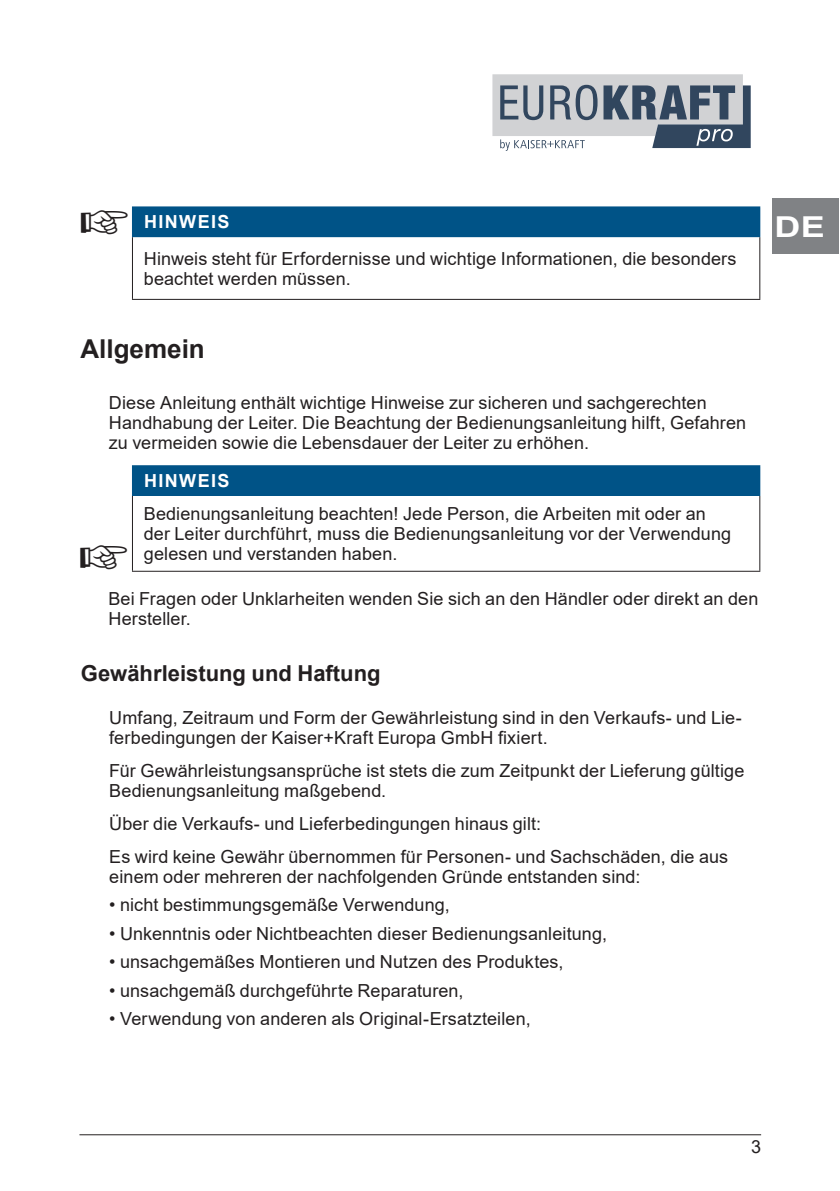
<style>
.page{position:relative;width:840px;height:1191px;background:#fff}
.page>*{position:absolute;margin:0;border:0;box-sizing:border-box;transform-origin:0 0}
.t1{font:700 28.8px "Arial";color:#fff;scale:1.25 1}
.Ü1{font:700 26px "Arial";color:#231f20}
.Ü2{font:700 22px "Arial";color:#231f20}
.Inhalt{font:18px/20px "Arial";letter-spacing:.005em;color:#231f20}
.Inhalt_Tabelle{font:18px/20px "Arial";letter-spacing:.005em;color:#231f20}
.t2{font:700 18px "Arial";letter-spacing:.075em;color:#fff}
</style>
<div class="page">
<svg style="left:492px;top:74px;width:258px;height:77px;background:#a3aab3"></svg>
<hr style="left:79px;top:1134px;width:681px;height:1px;background:#231f20">
<div style="left:771px;top:198px;width:67px;height:56px;background:#808285"></div>
<div style="left:132px;top:207px;width:627px;height:30px;background:#005387"></div>
<hr style="left:132px;top:237px;width:1px;height:62px;background:#231f20">
<hr style="left:758px;top:237px;width:1px;height:62px;background:#231f20">
<hr style="left:132px;top:299px;width:627px;height:1px;background:#231f20">
<hr style="left:132px;top:206px;width:627px;height:1px;background:#005387">
<div style="left:132px;top:466px;width:627px;height:29px;background:#005387"></div>
<hr style="left:132px;top:496px;width:1px;height:75px;background:#231f20">
<hr style="left:758px;top:496px;width:1px;height:75px;background:#231f20">
<hr style="left:132px;top:571px;width:627px;height:1px;background:#231f20">
<hr style="left:132px;top:465px;width:627px;height:1px;background:#005387">
<hr style="left:132px;top:495px;width:627px;height:1px;background:#005387">
<p class="t2" style="left:144px;top:209px;width:87px">HINWEIS</p>
<h1 class="t1" style="left:774px;top:206px;width:42px">DE</h1>
<p class="Inhalt_Tabelle" style="left:144px;top:248px;width:594px">Hinweis steht für Erfordernisse und wichtige Informationen, die besonders beachtet werden müssen.</p>
<p class="Ü1" style="left:80px;top:330px;width:126px">Allgemein</p>
<p class="Inhalt" style="left:109px;top:392px;width:638px">Diese Anleitung enthält wichtige Hinweise zur sicheren und sachgerechten<br>Handhabung der Leiter. Die Beachtung der Bedienungsanleitung hilft, Gefahren zu vermeiden sowie die Lebensdauer der Leiter zu erhöhen.</p>
<p class="t2" style="left:144px;top:468px;width:87px">HINWEIS</p>
<p class="Inhalt_Tabelle" style="left:144px;top:503px;width:588px">Bedienungsanleitung beachten! Jede Person, die Arbeiten mit oder an der Leiter durchführt, muss die Bedienungsanleitung vor der Verwendung gelesen und verstanden haben.</p>
<p class="Inhalt" style="left:108px;top:588px;width:651px">Bei Fragen oder Unklarheiten wenden Sie sich an den Händler oder direkt an den<br>Hersteller.</p>
<p class="Ü2" style="left:81px;top:658px;width:301px">Gewährleistung und Haftung</p>
<p class="Inhalt" style="left:109px;top:707px;width:633px">Umfang, Zeitraum und Form der Gewährleistung sind in den Verkaufs- und Lie&shy;ferbedingungen der Kaiser+Kraft Europa GmbH fixiert.</p>
<p class="Inhalt" style="left:109px;top:760px;width:636px">Für Gewährleistungsansprüche ist stets die zum Zeitpunkt der Lieferung gültige<br>Bedienungsanleitung maßgebend.</p>
<p class="Inhalt" style="left:109px;top:813px;width:433px">Über die Verkaufs- und Lieferbedingungen hinaus gilt:</p>
<p class="Inhalt" style="left:109px;top:846px;width:620px">Es wird keine Gewähr übernommen für Personen- und Sachschäden, die aus einem oder mehreren der nachfolgenden Gründe entstanden sind:</p>
<p class="Inhalt" style="left:109px;top:894px;width:342px">• nicht bestimmungsgemäße Verwendung,</p>
<p class="Inhalt" style="left:109px;top:923px;width:499px">• Unkenntnis oder Nichtbeachten dieser Bedienungsanleitung,</p>
<p class="Inhalt" style="left:109px;top:951px;width:455px">• unsachgemäßes Montieren und Nutzen des Produktes,</p>
<p class="Inhalt" style="left:109px;top:980px;width:355px">• unsachgemäß durchgeführte Reparaturen,</p>
<p class="Inhalt" style="left:109px;top:1009px;width:422px">• Verwendung von anderen als Original-Ersatzteilen,</p>
<p class="Inhalt" style="left:750px;top:1136px;width:12px">3</p>
</div>
